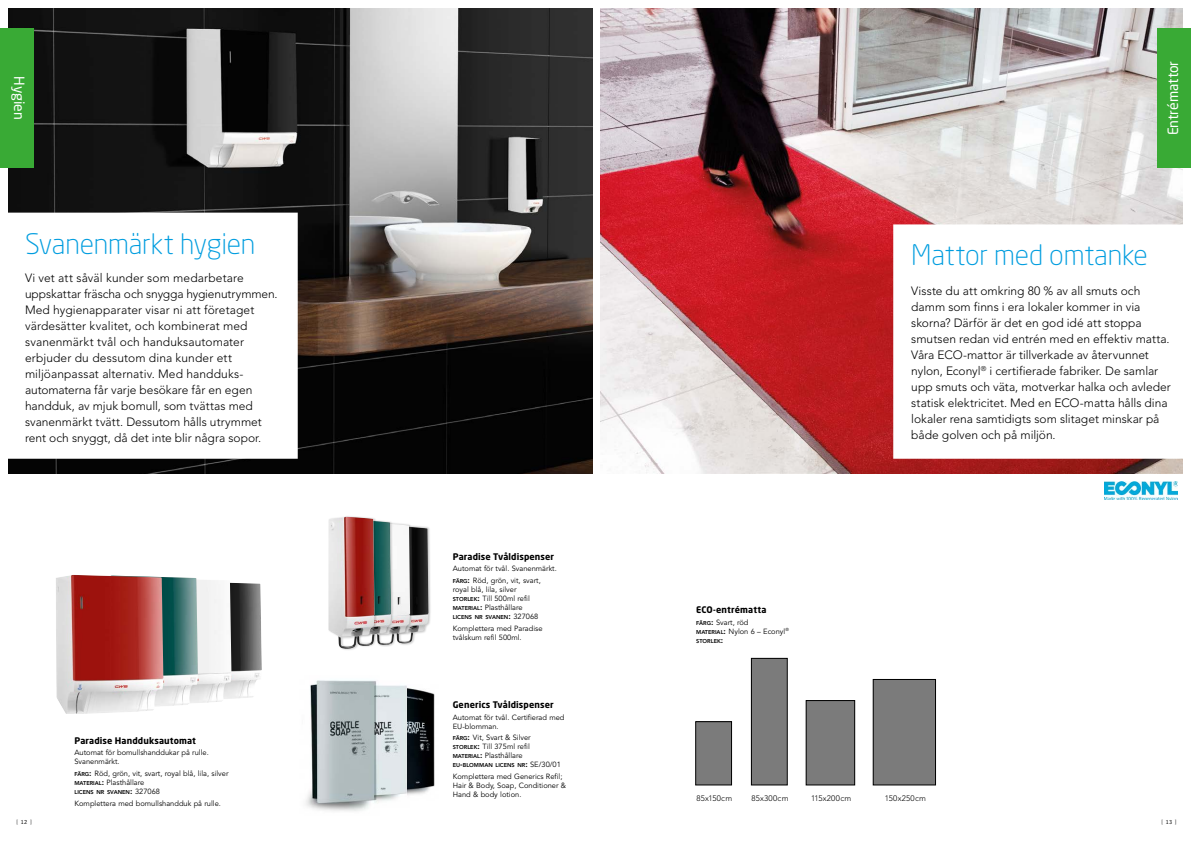
<style>
.page{position:relative;width:1191px;height:842px;background:#fff}
.page>*{position:absolute;margin:0;border:0;box-sizing:border-box;transform-origin:0 0}
.t1{font:300 28px "Neo Sans Std";letter-spacing:-.01em;color:#009ddf}
.t2{font:14px "Neo Sans Std";letter-spacing:-.01em;color:#fff}
.t3{font:300 12px/16px "Avenir LT Std";color:#000}
.t4{font:700 9px "Neo Sans Std";letter-spacing:.015em;color:#000}
.t5{font:300 8px "Avenir LT Std";letter-spacing:.03em;color:#000}
.t6{font:7.5px/9px "Avenir LT Std";color:#000}
.t7{font:300 6px "Bosis Std";color:#000}
.t8{font:800 5.6px "Avenir LT Std";color:#000}
.s1{font-weight:800;font-size:5.6px}
.s2{font-weight:800;font-size:8px}
.s3{font-size:8px}
.s4{font-weight:400;font-size:7.5px}
</style>
<div class="page">
<img style="left:600px;top:8px;width:583px;height:466px">
<img style="left:395px;top:685px;width:40px;height:114px">
<img style="left:306px;top:680px;width:89px;height:131px">
<img style="left:8px;top:8px;width:584px;height:466px">
<svg style="left:8px;top:213px;width:290px;height:246px"></svg>
<div style="left:893px;top:224px;width:290px;height:235px;background:#fff;border:5px solid #fff"></div>
<img style="left:231px;top:582px;width:31px;height:117px">
<img style="left:198px;top:580px;width:33px;height:123px">
<img style="left:163px;top:577px;width:35px;height:129px">
<img style="left:56px;top:575px;width:107px;height:139px">
<div style="left:387px;top:525px;width:44px;height:121px;background:#000;opacity:.22"></div>
<img style="left:413px;top:526px;width:15px;height:117px">
<div style="left:367px;top:522px;width:46px;height:125px;background:#000;opacity:.22"></div>
<img style="left:394px;top:524px;width:16px;height:121px">
<div style="left:346px;top:519px;width:48px;height:129px;background:#000;opacity:.22"></div>
<img style="left:377px;top:520px;width:14px;height:126px">
<div style="left:328px;top:515px;width:49px;height:136px;background:#000;opacity:.22"></div>
<img style="left:328px;top:517px;width:46px;height:132px">
<div style="left:873px;top:679px;width:62px;height:106px;background:#7b7b7b"></div>
<div style="left:873px;top:679px;width:62px;height:106px;border:1px solid #000"></div>
<div style="left:806px;top:700px;width:48px;height:85px;background:#7b7b7b"></div>
<div style="left:806px;top:700px;width:49px;height:85px;border:1px solid #000"></div>
<div style="left:751px;top:658px;width:36px;height:127px;background:#7b7b7b"></div>
<div style="left:751px;top:658px;width:36px;height:127px;border:1px solid #000"></div>
<div style="left:695px;top:722px;width:36px;height:63px;background:#7b7b7b"></div>
<div style="left:695px;top:721px;width:37px;height:64px;border:1px solid #000"></div>
<img style="left:1104px;top:482px;width:73px;height:18px">
<div style="left:0;top:28px;width:34px;height:140px;background:#39aa35"></div>
<div style="left:1157px;top:28px;width:34px;height:140px;background:#39aa35"></div>
<p class="t2" style="left:28px;top:76px;width:45px;rotate:90deg">Hygien</p>
<h1 class="t1" style="left:25px;top:227px;width:232px">Svanenmärkt hygien</h1>
<p class="t3" style="left:25px;top:269px;width:254px">Vi vet att såväl kunder som medarbetare uppskattar fräscha och snygga hygienutrymmen.<br>Med hygienapparater visar ni att företaget värdesätter kvalitet, och kombinerat med svanenmärkt tvål och handuksautomater erbjuder du dessutom dina kunder ett miljöanpassat alternativ. Med handduks&shy;automaterna får varje besökare får en egen handduk, av mjuk bomull, som tvättas med svanenmärkt tvätt. Dessutom hålls utrymmet rent och snyggt, då det inte blir några sopor.</p>
<p class="t4" style="left:74px;top:734px;width:123px">Paradise Handduksautomat</p>
<p class="t6" style="left:74px;top:749px;width:136px">Automat för bomullshanddukar på rulle.<br>Svanenmärkt.</p>
<p class="t6" style="left:74px;top:769px;width:156px"><span class="s1">FÄRG</span><span class="s2">:</span> Röd, grön, vit, svart, royal blå, lila, silver<br><span class="s1">MATERIAL</span><span class="s2">:</span> Plasthållare</p>
<p class="t8" style="left:74px;top:789px;width:87px">LICENS NR SVANEN<span class="s3">:</span> <span class="s4">327068</span></p>
<p class="t6" style="left:74px;top:799px;width:148px">Komplettera med bomullshandduk på rulle.</p>
<p class="t4" style="left:453px;top:550px;width:103px">Paradise Tvåldispenser</p>
<p class="t6" style="left:453px;top:563px;width:106px;line-height:11.8px">Automat för tvål. Svanenmärkt.<br><span class="s1">FÄRG</span><span class="s2">:</span> Röd, grön, vit, svart,</p>
<p class="t6" style="left:453px;top:585px;width:79px">royal blå, lila, silver<br><span class="s1">STORLEK</span><span class="s2">:</span> Till 500ml refil<br><span class="s1">MATERIAL</span><span class="s2">:</span> Plasthållare</p>
<p class="t8" style="left:453px;top:614px;width:87px">LICENS NR SVANEN<span class="s3">:</span> <span class="s4">327068</span></p>
<p class="t6" style="left:453px;top:624px;width:91px">Komplettera med Paradise tvålskum refil 500ml.</p>
<p class="t4" style="left:453px;top:699px;width:102px">Generics Tvåldispenser</p>
<p class="t6" style="left:453px;top:713px;width:113px">Automat för tvål. Certifierad med<br>EU-blomman.</p>
<p class="t6" style="left:453px;top:734px;width:80px"><span class="s1">FÄRG</span><span class="s2">:</span> Vit, Svart &amp; Silver<br><span class="s1">STORLEK</span><span class="s2">:</span> Till 375ml refil<br><span class="s1">MATERIAL</span><span class="s2">:</span> Plasthållare</p>
<p class="t8" style="left:453px;top:762px;width:110px">EU<span class="s3">-</span>BLOMMAN LICENS NR<span class="s3">:</span> <span class="s4">SE/30/01</span></p>
<p class="t6" style="left:453px;top:772px;width:115px">Komplettera med Generics Refil;<br>Hair &amp; Body, Soap, Conditioner &amp;<br>Hand &amp; body lotion.</p>
<p class="t2" style="left:1164px;top:135px;width:76px;rotate:-90deg">Entrémattor</p>
<p class="t4" style="left:696px;top:604px;width:72px">ECO-entrématta</p>
<p class="t6" style="left:696px;top:618px;width:94px"><span class="s1">FÄRG</span><span class="s2">:</span> Svart, röd<br><span class="s1">MATERIAL</span><span class="s2">:</span> Nylon 6 – Econyl<sup>®</sup></p>
<p class="t8" style="left:696px;top:637px;width:29px">STORLEK<span class="s3">:</span></p>
<h1 class="t1" style="left:911px;top:238px;width:238px">Mattor med omtanke</h1>
<p class="t3" style="left:911px;top:283px;width:261px">Visste du att omkring 80 % av all smuts och damm som finns i era lokaler kommer in via skorna? Därför är det en god idé att stoppa smutsen redan vid entrén med en effektiv matta.<br>Våra ECO-mattor är tillverkade av återvunnet nylon, Econyl<sup>®</sup> i certifierade fabriker. De samlar upp smuts och väta, motverkar halka och avleder statisk elektricitet. Med en ECO-matta hålls dina lokaler rena samtidigts som slitaget minskar på både golven och på miljön.</p>
<p class="t5" style="left:696px;top:794px;width:37px">85x150cm</p>
<p class="t5" style="left:751px;top:794px;width:38px">85x300cm</p>
<p class="t5" style="left:811px;top:794px;width:42px">115x200cm</p>
<p class="t5" style="left:885px;top:794px;width:42px">150x250cm</p>
<p class="t7" style="left:17px;top:818px;width:17px">[ 12 ]</p>
<p class="t7" style="left:1161px;top:818px;width:17px">[ 13 ]</p>
</div>
